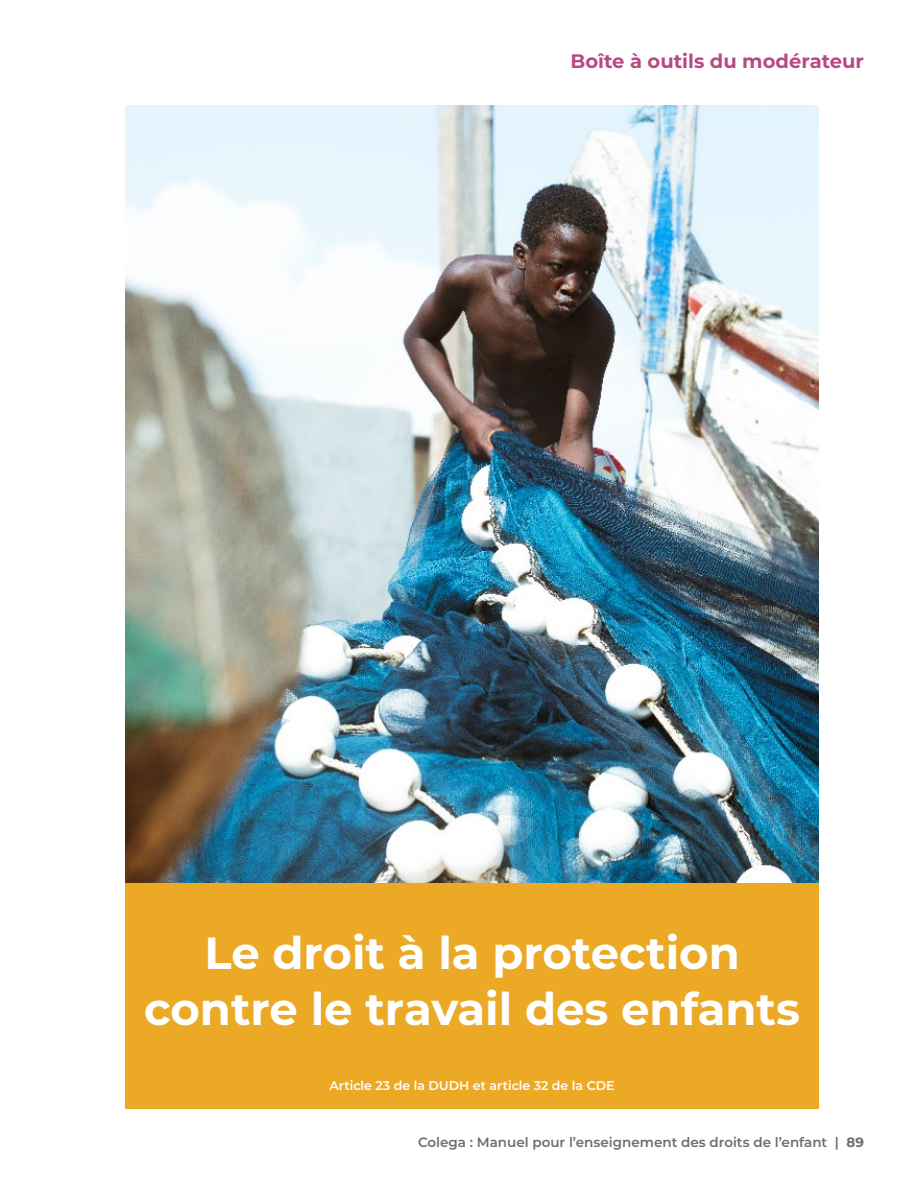
<style>
.page{position:relative;width:918px;height:1188px;background:#fff}
.page>*{position:absolute;margin:0;border:0;box-sizing:border-box;transform-origin:0 0}
.t1{font:700 45px/55.8px "Montserrat";color:#fff;text-align:center}
.t2{font:700 19.5px "Montserrat";color:#b84982}
.t3{font:600 13.5px "Montserrat";color:#6d6e71}
.t4{font:600 12.6px "Montserrat";color:#fff}
.s1{font-weight:700}
</style>
<div class="page">
<div style="left:125px;top:883px;width:694px;height:226px;background:#eba925"></div>
<img style="left:125px;top:105px;width:694px;height:778px">
<h2 class="t2" style="left:571px;top:47px;width:295px">Boîte à outils du modérateur</h2>
<h1 class="t1" style="left:144px;top:923px;width:657px">Le droit à la protection contre le travail des enfants</h1>
<p class="t4" style="left:330px;top:1076px;width:287px">Article 23 de la DUDH et article 32 de la CDE</p>
<p class="t3" style="left:418px;top:1133px;width:447px">Colega : Manuel pour l’enseignement des droits de l’enfant | <span class="s1">89</span></p>
</div>
